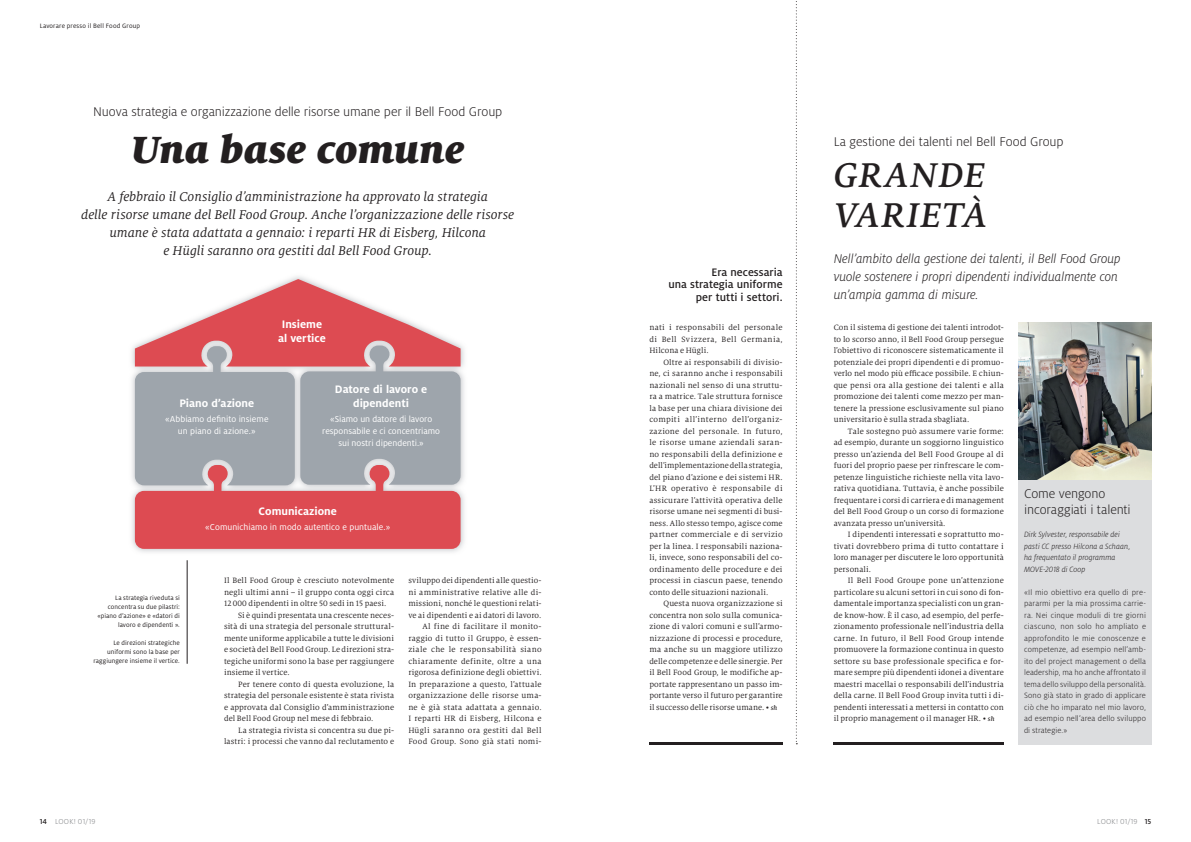
<style>
.page{position:relative;width:1191px;height:842px;background:#fff}
.page>*{position:absolute;margin:0;border:0;box-sizing:border-box;transform-origin:0 0}
.t1{font:italic 900 42px "Milo Serif Pro";letter-spacing:.005em;color:#231f20}
.t2{font:italic 500 38px/40px "Milo Serif Pro";letter-spacing:.02em;color:#231f20}
.t3{font:italic 14px/18px "Milo Serif Pro";color:#231f20;text-align:center}
.t4{font:300 14px/16px "Milo Pro";letter-spacing:-.005em;color:#231f20}
.t5{font:italic 300 14px/18px "Milo Pro";letter-spacing:-.005em;color:#231f20}
.t6{font:700 12px/14px "Milo Pro";color:#fff;text-align:center}
.t7{font:500 12px/12.5px "Milo Pro";color:#231f20;text-align:right}
.t8{font:9.5px/12px "Milo Pro";color:#fff;text-align:center}
.t9{font:8.5px/11.5px "Milo Serif Pro";letter-spacing:.015em;color:#231f20;text-align:justify}
.t10{font:300 8.5px/11.5px "Milo Pro";letter-spacing:.01em;color:#231f20;text-align:justify}
.t11{font:italic 300 8.5px/11.5px "Milo Pro";letter-spacing:.005em;color:#231f20}
.t12{font:300 8px "Milo Pro";letter-spacing:.025em;color:#808285}
.t13{font:7px/9px "Milo Pro";letter-spacing:.01em;color:#231f20;text-align:right}
.s1{font-weight:500;color:#231f20}
.s2{font-weight:500;font-style:italic;font-size:7px}
</style>
<div class="page">
<img style="left:132px;top:276px;width:332px;height:276px">
<svg style="left:135px;top:279px;width:325px;height:270px;background:#c78f95"></svg>
<hr style="left:187px;top:560px;width:1px;height:104px;background:#231f20">
<div style="left:1018px;top:480px;width:133px;height:264px;background:#dcdddf"></div>
<hr style="left:649px;top:742px;width:133px;height:2px;background:#231f20">
<hr style="left:833px;top:742px;width:170px;height:2px;background:#231f20">
<svg style="left:796px;top:1px;width:1px;height:743px"></svg>
<img style="left:1018px;top:323px;width:133px;height:156px">
<p class="t13" style="left:40px;top:22px;width:102px">Lavorare presso il Bell Food Group</p>
<h3 class="t4" style="left:93px;top:104px;width:410px">Nuova strategia e organizzazione delle risorse umane per il Bell Food Group</h3>
<h1 class="t1" style="left:131px;top:123px;width:334px">Una base comune</h1>
<p class="t3" style="left:81px;top:187px;width:434px">A febbraio il Consiglio dʼamministrazione ha approvato la strategia<br>delle risorse umane del Bell Food Group. Anche lʼorganizzazione delle risorse umane è stata adattata a gennaio: i reparti HR di Eisberg, Hilcona<br>e Hügli saranno ora gestiti dal Bell Food Group.</p>
<h3 class="t6" style="left:278px;top:317px;width:49px">Insieme al vertice</h3>
<h3 class="t6" style="left:179px;top:396px;width:76px">Piano dʼazione</h3>
<p class="t8" style="left:165px;top:413px;width:105px">«Abbiamo definito insieme un piano di azione.»</p>
<h3 class="t6" style="left:335px;top:382px;width:94px">Datore di lavoro e dipendenti</h3>
<p class="t8" style="left:322px;top:413px;width:119px">«Siamo un datore di lavoro responsabile e ci concentriamo sui nostri dipendenti.»</p>
<p class="t13" style="left:97px;top:593px;width:84px">La strategia riveduta si concentra su due pilastri: «piano d’azione» e «datori di lavoro e dipendenti ».</p>
<p class="t13" style="left:93px;top:638px;width:88px">Le direzioni strategiche uniformi sono la base per raggiungere insieme il vertice.</p>
<h3 class="t6" style="left:259px;top:504px;width:80px">Comunicazione</h3>
<p class="t8" style="left:205px;top:521px;width:186px">«Comunichiamo in modo autentico e puntuale.»</p>
<p class="t9" style="left:224px;top:575px;width:172px">Il Bell Food Group è cresciuto notevolmente</p>
<p class="t9" style="left:224px;top:586px;width:172px">negli ultimi anni – il gruppo conta oggi circa</p>
<p class="t9" style="left:224px;top:598px;width:164px">12 000 dipendenti in oltre 50 sedi in 15 paesi.</p>
<p class="t9" style="left:238px;top:609px;width:157px">Si è quindi presentata una crescente neces-</p>
<p class="t9" style="left:224px;top:621px;width:172px">sità di una strategia del personale struttural-</p>
<p class="t9" style="left:224px;top:632px;width:172px">mente uniforme applicabile a tutte le divisioni</p>
<p class="t9" style="left:224px;top:644px;width:172px">e società del Bell Food Group. Le direzioni stra-</p>
<p class="t9" style="left:224px;top:655px;width:172px">tegiche uniformi sono la base per raggiungere</p>
<p class="t9" style="left:224px;top:667px;width:67px">insieme il vertice.</p>
<p class="t9" style="left:238px;top:678px;width:157px">Per tenere conto di questa evoluzione, la</p>
<p class="t9" style="left:224px;top:690px;width:172px">strategia del personale esistente è stata rivista</p>
<p class="t9" style="left:224px;top:701px;width:172px">e approvata dal Consiglio dʼamministrazione</p>
<p class="t9" style="left:224px;top:713px;width:151px">del Bell Food Group nel mese di febbraio.</p>
<p class="t9" style="left:238px;top:724px;width:157px">La strategia rivista si concentra su due pi-</p>
<p class="t9" style="left:224px;top:736px;width:172px">lastri: i processi che vanno dal reclutamento e</p>
<p class="t9" style="left:408px;top:575px;width:135px;text-align:right">sviluppo dei dipendenti alle questio&shy;ni amministrative relative alle di&shy;missioni, nonché le questioni relati&shy;ve ai dipendenti e ai datori di lavoro.<br>Al fine di facilitare il monito&shy;raggio di tutto il Gruppo, è essen&shy;ziale che le responsabilità siano chiaramente definite, oltre a una rigorosa definizione degli obiettivi.<br>In preparazione a questo, lʼattuale organizzazione delle risorse uma&shy;ne è già stata adattata a gennaio.<br>I reparti HR di Eisberg, Hilcona e Hügli saranno ora gestiti dal Bell Food Group. Sono già stati nomi-</p>
<p class="t12" style="left:40px;top:817px;width:57px"><span class="s1">14</span> LOOK! 01/19</p>
<h3 class="t7" style="left:668px;top:266px;width:115px">Era necessaria<br>una strategia uniforme per tutti i settori.</h3>
<p class="t9" style="left:649px;top:322px;width:135px">nati i responsabili del personale di Bell Svizzera, Bell Germania, Hilcona e Hügli.</p>
<p class="t9" style="left:649px;top:356px;width:135px;text-indent:14px">Oltre ai responsabili di divisio&shy;ne, ci saranno anche i responsabili nazionali nel senso di una struttu&shy;ra a matrice. Tale struttura fornisce la base per una chiara divisione dei compiti allʼinterno dellʼorganiz&shy;zazione del personale. In futuro, le risorse umane aziendali saran&shy;no responsabili della definizione e dellʼimplementazione della strategia, del piano dʼazione e dei sistemi HR.<br>LʼHR operativo è responsabile di assicurare lʼattività operativa delle risorse umane nei segmenti di busi&shy;ness. Allo stesso tempo, agisce come partner commerciale e di servizio per la linea. I responsabili naziona&shy;li, invece, sono responsabili del co&shy;ordinamento delle procedure e dei processi in ciascun paese, tenendo conto delle situazioni nazionali.</p>
<p class="t9" style="left:649px;top:598px;width:135px;text-indent:14px">Questa nuova organizzazione si concentra non solo sulla comunica&shy;zione di valori comuni e sullʼarmo&shy;nizzazione di processi e procedure, ma anche su un maggiore utilizzo delle competenze e delle sinergie. Per il Bell Food Group, le modifiche ap&shy;portate rappresentano un passo im&shy;portante verso il futuro per garantire il successo delle risorse umane. • <span class="s2">sh</span></p>
<h3 class="t4" style="left:833px;top:134px;width:231px">La gestione dei talenti nel Bell Food Group</h3>
<h2 class="t2" style="left:834px;top:155px;width:155px">GRANDE<br>VARIETÀ</h2>
<h3 class="t5" style="left:833px;top:250px;width:288px">Nellʼambito della gestione dei talenti, il Bell Food Group vuole sostenere i propri dipendenti individualmente con unʼampia gamma di misure.</h3>
<p class="t9" style="left:833px;top:322px;width:172px">Con il sistema di gestione dei talenti introdot&shy;to lo scorso anno, il Bell Food Group persegue lʼobiettivo di riconoscere sistematicamente il potenziale dei propri dipendenti e di promuo&shy;verlo nel modo più efficace possibile. E chiun&shy;que pensi ora alla gestione dei talenti e alla promozione dei talenti come mezzo per man&shy;tenere la pressione esclusivamente sul piano universitario è sulla strada sbagliata.</p>
<p class="t9" style="left:833px;top:425px;width:172px;text-indent:14px">Tale sostegno può assumere varie forme: ad esempio, durante un soggiorno linguistico presso unʼazienda del Bell Food Groupe al di fuori del proprio paese per rinfrescare le com&shy;petenze linguistiche richieste nella vita lavo&shy;rativa quotidiana. Tuttavia, è anche possibile frequentare i corsi di carriera e di management del Bell Food Group o un corso di formazione avanzata presso unʼuniversità.</p>
<p class="t9" style="left:833px;top:529px;width:172px;text-indent:14px">I dipendenti interessati e soprattutto mo&shy;tivati dovrebbero prima di tutto contattare i loro manager per discutere le loro opportunità personali.</p>
<p class="t9" style="left:833px;top:575px;width:172px;text-indent:14px">Il Bell Food Groupe pone unʼattenzione particolare su alcuni settori in cui sono di fon&shy;damentale importanza specialisti con un gran&shy;de know-how. È il caso, ad esempio, del perfe&shy;zionamento professionale nellʼindustria della carne. In futuro, il Bell Food Group intende promuovere la formazione continua in questo settore su base professionale specifica e for&shy;mare sempre più dipendenti idonei a diventare maestri macellai o responsabili dellʼindustria della carne. Il Bell Food Group invita tutti i di&shy;pendenti interessati a mettersi in contatto con il proprio management o il manager HR. • <span class="s2">sh</span></p>
<h3 class="t4" style="left:1024px;top:486px;width:108px">Come vengono incoraggiati i talenti</h3>
<p class="t11" style="left:1024px;top:529px;width:108px">Dirk Sylvester, responsabile dei pasti CC presso Hilcona a Schaan, ha frequentato il programma<br>MOVE-2018 di Coop</p>
<p class="t10" style="left:1024px;top:586px;width:123px">«Il mio obiettivo era quello di pre&shy;pararmi per la mia prossima carrie&shy;ra. Nei cinque moduli di tre giorni ciascuno, non solo ho ampliato e approfondito le mie conoscenze e competenze, ad esempio nellʼamb&shy;ito del project management o della leadership, ma ho anche affrontato il tema dello sviluppo della personalità.<br>Sono già stato in grado di applicare ciò che ho imparato nel mio lavoro, ad esempio nellʼarea dello sviluppo di strategie.»</p>
<p class="t12" style="left:1097px;top:817px;width:56px">LOOK! 01/19 <span class="s1">15</span></p>
</div>
